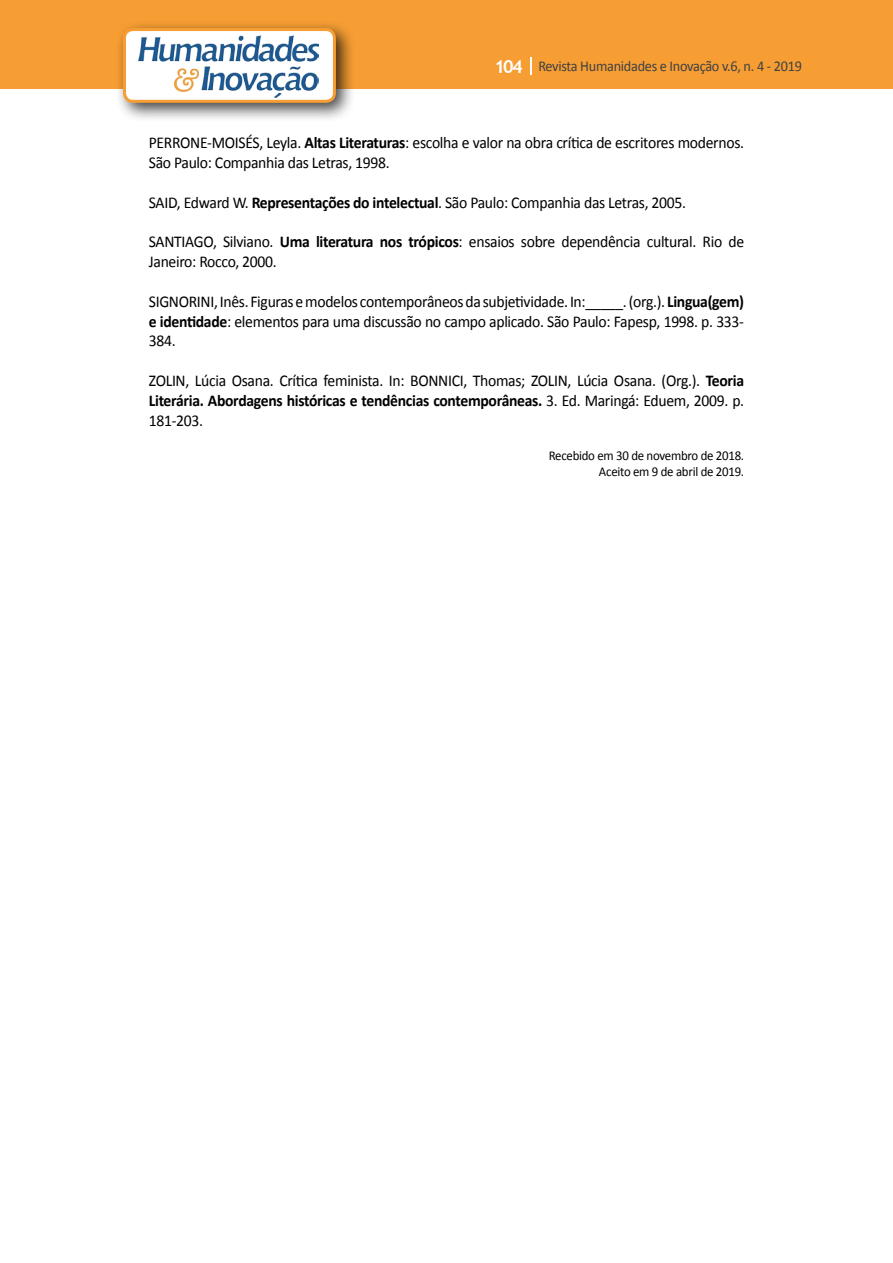
<style>
.page{position:relative;width:893px;height:1263px;background:#fff}
.page>*{position:absolute;margin:0;border:0;box-sizing:border-box;transform-origin:0 0}
.t1{font:16.5px/19.8px "Calibri";letter-spacing:-.02em;color:#000;scale:.95 1}
.t2{font:15px "Calibri";letter-spacing:-.02em;color:#414042;scale:.95 1}
.t3{font:13.5px/16.2px "Calibri";letter-spacing:-.02em;color:#000;text-align:right;scale:.95 1}
.s1{font-family:"Trebuchet MS";font-weight:700;font-size:18px;color:#fff}
.s2{font-weight:700}
</style>
<div class="page">
<div style="left:0;top:0;width:893px;height:88px;background:#f69e34"></div>
<svg style="left:530px;top:57px;width:2px;height:18px"></svg>
<div style="left:115px;top:20px;width:241px;height:103px;background:#000;opacity:.75"></div>
<div style="left:125px;top:30px;width:209px;height:71px;background:#fff;border-radius:9px"></div>
<img style="left:138px;top:35px;width:181px;height:62px">
<div style="left:123px;top:28px;width:213px;height:75px;border:3px solid #f69e34;border-radius:9px"></div>
<p class="t2" style="left:495px;top:57px;width:325px"><span class="s1">104</span> Revista Humanidades e Inovação v.6, n. 4 - 2019</p>
<p class="t1" style="left:149px;top:133px;width:628px">PERRONE-MOISÉS, Leyla. <span class="s2">Altas Literaturas</span>: escolha e valor na obra crítica de escritores modernos.<br>São Paulo: Companhia das Letras, 1998.</p>
<p class="t1" style="left:149px;top:193px;width:567px">SAID, Edward W. <span class="s2">Representações do intelectual</span>. São Paulo: Companhia das Letras, 2005.</p>
<p class="t1" style="left:149px;top:232px;width:628px">SANTIAGO, Silviano. <span class="s2">Uma literatura nos trópicos</span>: ensaios sobre dependência cultural. Rio de<br>Janeiro: Rocco, 2000.</p>
<p class="t1" style="left:149px;top:292px;width:628px;text-align:justify">SIGNORINI, Inês. Figuras e modelos contemporâneos da subjetividade. In:_____. (org.). <span class="s2">Lingua(gem) e identidade</span>: elementos para uma discussão no campo aplicado. São Paulo: Fapesp, 1998. p. 333- 384.</p>
<p class="t1" style="left:149px;top:371px;width:628px;text-align:justify">ZOLIN, Lúcia Osana. Crítica feminista. In: BONNICI, Thomas; ZOLIN, Lúcia Osana. (Org.). <span class="s2">Teoria Literária. Abordagens históricas e tendências contemporâneas.</span> 3. Ed. Maringá: Eduem, 2009. p.<br>181-203.</p>
<p class="t3" style="left:549px;top:447px;width:207px">Recebido em 30 de novembro de 2018.<br>Aceito em 9 de abril de 2019.</p>
</div>
